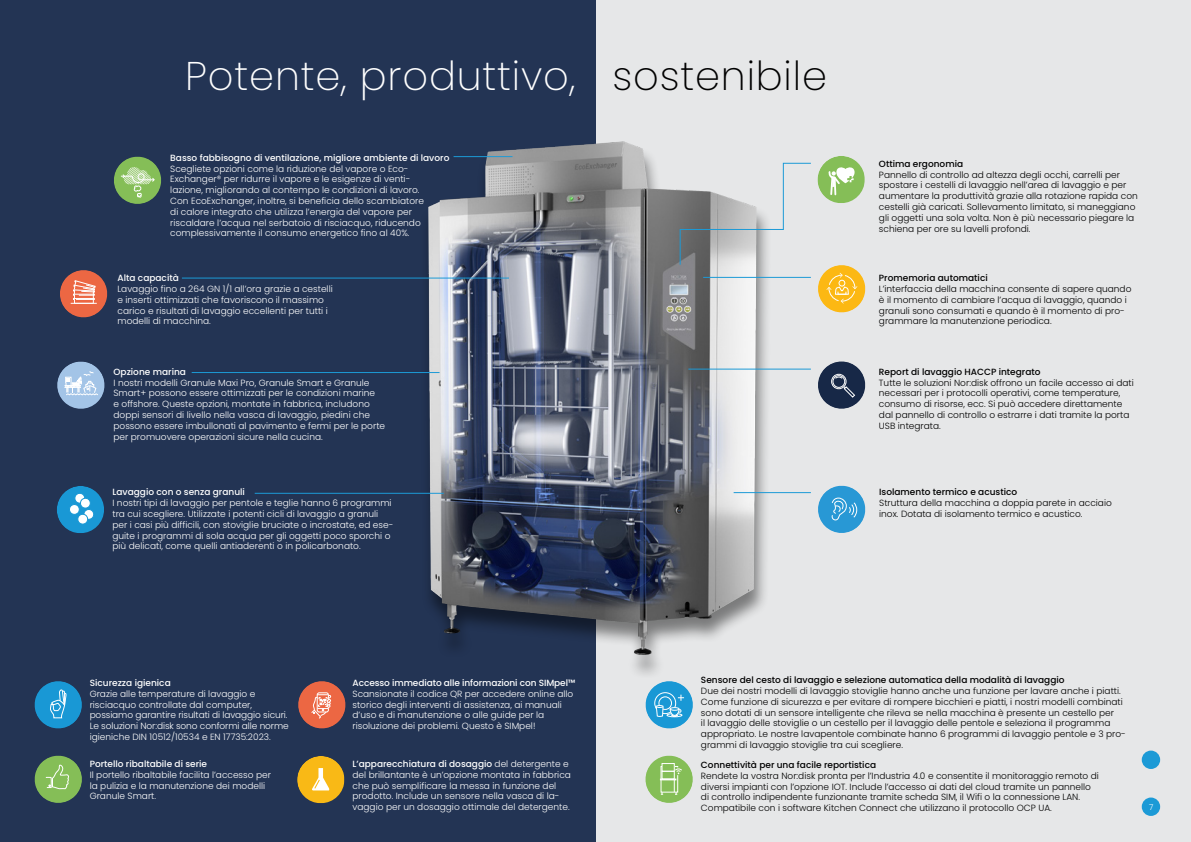
<style>
.page{position:relative;width:1191px;height:842px;background:#fff}
.page>*{position:absolute;margin:0;border:0;box-sizing:border-box;transform-origin:0 0}
.t1{font:200 40px "Poppins";letter-spacing:.02em;color:#fff}
.t2{font:300 9px/10.8px "Poppins";color:#fff}
.t3{font:300 9px/10.8px "Poppins";color:#000}
.t4{font:500 9px "Poppins";color:#000}
.t5{font:500 9px "Poppins";color:#fff}
.t6{font:300 8px "Poppins";color:#fff}
.s1{color:#000}
.s2{font-weight:500}
</style>
<div class="page">
<div style="left:0;top:0;width:595px;height:842px;background:#233454"></div>
<div style="left:596px;top:0;width:595px;height:842px;background:#e6e7e8"></div>
<div style="left:419px;top:142px;width:353px;height:538px;background:#000;opacity:.47"></div>
<img style="left:428px;top:141px;width:194px;height:487px">
<svg style="left:1141px;top:750px;width:20px;height:66px"></svg>
<svg style="left:679px;top:163px;width:132px;height:102px"></svg>
<hr style="left:688px;top:369px;width:123px;height:1px;background:#1c9ad6">
<hr style="left:703px;top:277px;width:108px;height:1px;background:#1c9ad6">
<hr style="left:733px;top:492px;width:78px;height:1px;background:#1c9ad6">
<svg style="left:114px;top:156px;width:47px;height:48px"></svg>
<svg style="left:60px;top:270px;width:48px;height:48px"></svg>
<svg style="left:57px;top:361px;width:48px;height:48px"></svg>
<svg style="left:57px;top:486px;width:47px;height:47px"></svg>
<svg style="left:818px;top:485px;width:47px;height:48px"></svg>
<svg style="left:818px;top:361px;width:47px;height:48px"></svg>
<svg style="left:818px;top:265px;width:47px;height:48px"></svg>
<svg style="left:817px;top:156px;width:47px;height:47px"></svg>
<svg style="left:34px;top:681px;width:48px;height:48px"></svg>
<svg style="left:34px;top:755px;width:48px;height:48px"></svg>
<svg style="left:297px;top:756px;width:47px;height:47px"></svg>
<svg style="left:298px;top:681px;width:48px;height:48px"></svg>
<svg style="left:645px;top:681px;width:48px;height:48px"></svg>
<svg style="left:645px;top:755px;width:48px;height:48px"></svg>
<hr style="left:182px;top:278px;width:327px;height:1px;background:#1c9ad6">
<hr style="left:192px;top:372px;width:247px;height:1px;background:#1c9ad6">
<hr style="left:255px;top:493px;width:189px;height:1px;background:#1c9ad6">
<hr style="left:453px;top:156px;width:59px;height:1px;background:#1c9ad6">
<h1 class="t1" style="left:185px;top:52px;width:643px">Potente, produttivo, <span class="s1">sostenibile</span></h1>
<p class="t5" style="left:170px;top:152px;width:281px">Basso fabbisogno di ventilazione, migliore ambiente di lavoro</p>
<p class="t2" style="left:170px;top:163px;width:255px">Scegliete opzioni come la riduzione del vapore o Eco-Exchanger® per ridurre il vapore e le esigenze di venti&shy;lazione, migliorando al contempo le condizioni di lavoro.<br>Con EcoExchanger, inoltre, si beneficia dello scambiatore di calore integrato che utilizza l’energia del vapore per riscaldare l’acqua nel serbatoio di risciacquo, riducendo complessivamente il consumo energetico fino al 40%.</p>
<p class="t5" style="left:117px;top:273px;width:63px">Alta capacità</p>
<p class="t2" style="left:117px;top:283px;width:217px">Lavaggio fino a 264 GN 1/1 all’ora grazie a cestelli e inserti ottimizzati che favoriscono il massimo carico e risultati di lavaggio eccellenti per tutti i modelli di macchina.</p>
<p class="t5" style="left:113px;top:366px;width:74px">Opzione marina</p>
<p class="t2" style="left:113px;top:377px;width:273px">I nostri modelli Granule Maxi Pro, Granule Smart e Granule Smart+ possono essere ottimizzati per le condizioni marine<br>e offshore. Queste opzioni, montate in fabbrica, includono doppi sensori di livello nella vasca di lavaggio, piedini che possono essere imbullonati al pavimento e fermi per le porte per promuovere operazioni sicure nella cucina.</p>
<p class="t5" style="left:112px;top:487px;width:134px">Lavaggio con o senza granuli</p>
<p class="t2" style="left:112px;top:498px;width:282px">I nostri tipi di lavaggio per pentole e teglie hanno 6 programmi tra cui scegliere. Utilizzate i potenti cicli di lavaggio a granuli per i casi più difficili, con stoviglie bruciate o incrostate, ed ese&shy;guite i programmi di sola acqua per gli oggetti poco sporchi o più delicati, come quelli antiaderenti o in policarbonato.</p>
<p class="t4" style="left:879px;top:158px;width:86px">Ottima ergonomia</p>
<p class="t3" style="left:879px;top:169px;width:260px">Pannello di controllo ad altezza degli occhi, carrelli per spostare i cestelli di lavaggio nell’area di lavaggio e per aumentare la produttività grazie alla rotazione rapida con cestelli già caricati. Sollevamento limitato, si maneggiano gli oggetti una sola volta. Non è più necessario piegare la schiena per ore su lavelli profondi.</p>
<p class="t4" style="left:879px;top:273px;width:110px">Promemoria automatici</p>
<p class="t3" style="left:879px;top:283px;width:254px">L’interfaccia della macchina consente di sapere quando è il momento di cambiare l’acqua di lavaggio, quando i granuli sono consumati e quando è il momento di pro&shy;grammare la manutenzione periodica.</p>
<p class="t4" style="left:879px;top:366px;width:163px">Report di lavaggio HACCP integrato</p>
<p class="t3" style="left:879px;top:377px;width:256px">Tutte le soluzioni Nor:disk offrono un facile accesso ai dati necessari per i protocolli operativi, come temperature, consumo di risorse, ecc. Si può accedere direttamente dal pannello di controllo o estrarre i dati tramite la porta USB integrata.</p>
<p class="t4" style="left:879px;top:487px;width:140px">Isolamento termico e acustico</p>
<p class="t3" style="left:879px;top:498px;width:234px">Struttura della macchina a doppia parete in acciaio inox. Dotata di isolamento termico e acustico.</p>
<p class="t5" style="left:90px;top:678px;width:83px">Sicurezza igienica</p>
<p class="t2" style="left:90px;top:688px;width:201px">Grazie alle temperature di lavaggio e risciacquo controllate dal computer, possiamo garantire risultati di lavaggio sicuri.<br>Le soluzioni Nor:disk sono conformi alle norme igieniche DIN 10512/10534 e EN 17735:2023.</p>
<p class="t5" style="left:90px;top:759px;width:119px">Portello ribaltabile di serie</p>
<p class="t2" style="left:90px;top:769px;width:183px">Il portello ribaltabile facilita l’accesso per la pulizia e la manutenzione dei modelli<br>Granule Smart.</p>
<p class="t5" style="left:352px;top:678px;width:224px">Accesso immediato alle informazioni con SIMpel™</p>
<p class="t2" style="left:352px;top:688px;width:222px">Scansionate il codice QR per accedere online allo storico degli interventi di assistenza, ai manuali d’uso e di manutenzione o alle guide per la risoluzione dei problemi. Questo è SIMpel!</p>
<p class="t4" style="left:701px;top:675px;width:365px">Sensore del cesto di lavaggio e selezione automatica della modalità di lavaggio</p>
<p class="t3" style="left:701px;top:685px;width:426px">Due dei nostri modelli di lavaggio stoviglie hanno anche una funzione per lavare anche i piatti.<br>Come funzione di sicurezza e per evitare di rompere bicchieri e piatti, i nostri modelli combinati sono dotati di un sensore intelligente che rileva se nella macchina è presente un cestello per<br>il lavaggio delle stoviglie o un cestello per il lavaggio delle pentole e seleziona il programma appropriato. Le nostre lavapentole combinate hanno 6 programmi di lavaggio pentole e 3 pro&shy;grammi di lavaggio stoviglie tra cui scegliere.</p>
<p class="t2" style="left:352px;top:758px;width:220px"><span class="s2">L’apparecchiatura di dosaggio</span> del detergente e del brillantante è un’opzione montata in fabbrica che può semplificare la messa in funzione del prodotto. Include un sensore nella vasca di la&shy;vaggio per un dosaggio ottimale del detergente.</p>
<p class="t4" style="left:701px;top:760px;width:177px">Connettività per una facile reportistica</p>
<p class="t3" style="left:701px;top:770px;width:399px">Rendete la vostra Nor:disk pronta per l’Industria 4.0 e consentite il monitoraggio remoto di diversi impianti con l’opzione IOT. Include l’accesso ai dati del cloud tramite un pannello di controllo indipendente funzionante tramite scheda SIM, il Wifi o la connessione LAN.<br>Compatibile con i software Kitchen Connect che utilizzano il protocollo OCP UA.</p>
<p class="t6" style="left:1149px;top:802px;width:6px">7</p>
</div>
